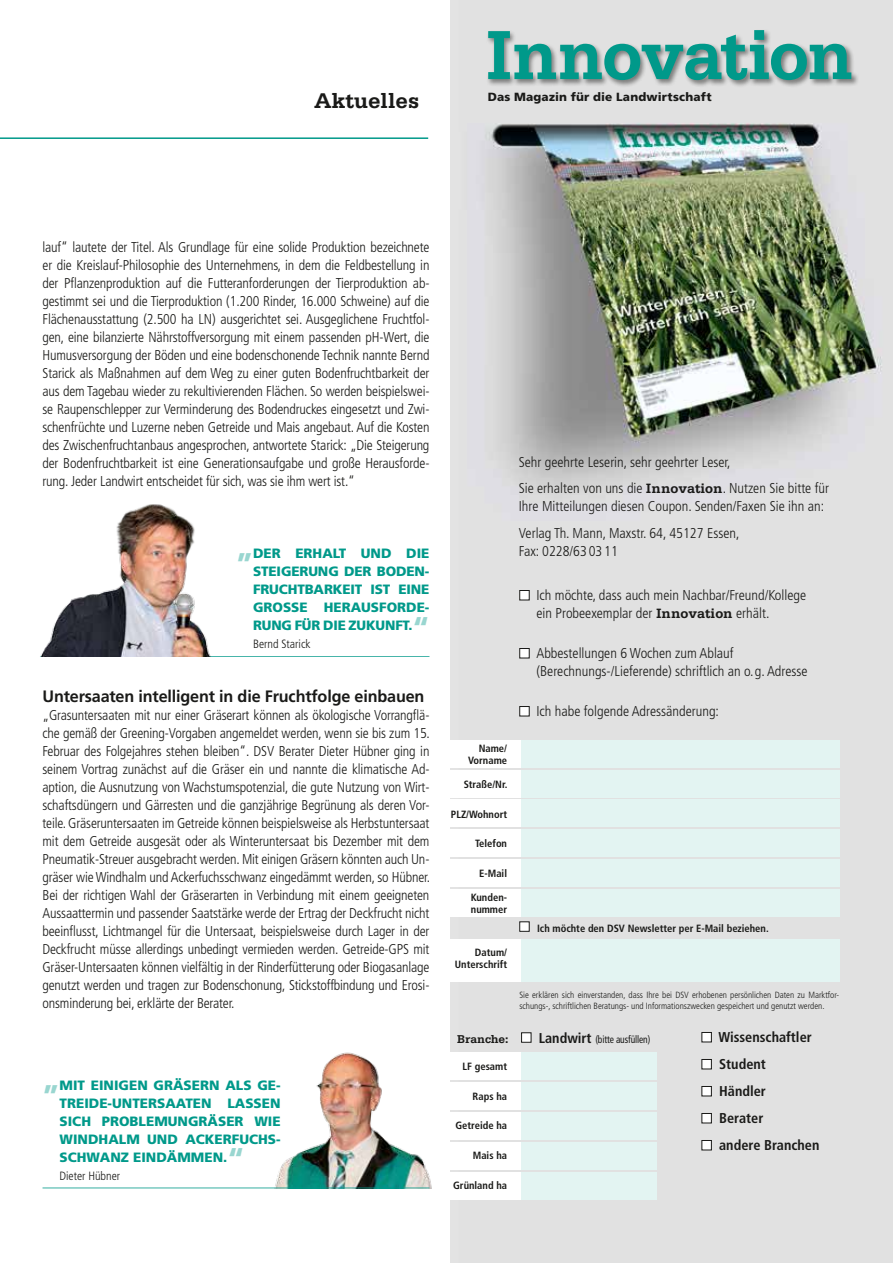
<style>
.page{position:relative;width:893px;height:1263px;background:#fff}
.page>*{position:absolute;margin:0;border:0;box-sizing:border-box;transform-origin:0 0}
.t1{font:700 73.35px "Serifa";color:#00998a}
.t2{font:900 30px "Frutiger";color:#99d6d0;scale:.93 1}
.t3{font:700 22.5px "Serifa";color:#1a1a18}
.t4{font:700 16.5px "Frutiger";letter-spacing:-.01em;color:#1a1a18}
.t5{font:300 condensed 14.25px/18px "Frutiger";color:#1a1a18}
.t6{font:700 condensed 14.25px/27px "Frutiger";color:#1a1a18}
.t7{font:900 13.5px/18px "Frutiger";color:#00998a;text-align:justify}
.t8{font:300 condensed 12px "Frutiger";color:#1a1a18}
.t9{font:700 12px "Serifa";color:#1a1a18}
.t10{font:900 11.85px "Frutiger";letter-spacing:.01em;color:#1a1a18}
.t11{font:700 condensed 10.5px/12px "Frutiger";color:#1a1a18;text-align:right}
.t12{font:condensed 10.5px "Frutiger";letter-spacing:-.01em;color:#1a1a18;scale:.9 1}
.t13{font:300 condensed 9px/10.8px "Frutiger";color:#1a1a18}
.s1{font-family:"Serifa";font-weight:700;font-stretch:normal}
.s2{font-weight:700;font-size:14.25px}
</style>
<div class="page">
<img style="left:451px;top:0;width:442px;height:1263px">
<hr style="left:0;top:137px;width:428px;height:2px;background:#00998a">
<div style="left:451px;top:1052px;width:70px;height:27px;background:#fff"></div>
<div style="left:521px;top:1052px;width:136px;height:27px;background:#e3f4f2"></div>
<div style="left:451px;top:1082px;width:70px;height:27px;background:#fff"></div>
<div style="left:521px;top:1082px;width:136px;height:27px;background:#e3f4f2"></div>
<div style="left:451px;top:1112px;width:70px;height:28px;background:#fff"></div>
<div style="left:521px;top:1112px;width:136px;height:28px;background:#e3f4f2"></div>
<div style="left:451px;top:1143px;width:70px;height:27px;background:#fff"></div>
<div style="left:521px;top:1143px;width:136px;height:27px;background:#e3f4f2"></div>
<div style="left:451px;top:1173px;width:70px;height:27px;background:#fff"></div>
<div style="left:521px;top:1173px;width:136px;height:27px;background:#e3f4f2"></div>
<div style="left:522px;top:1033px;width:9px;height:9px;background:#fff"></div>
<div style="left:521px;top:1032px;width:10px;height:11px;border:1px solid #1a1a18"></div>
<div style="left:520px;top:590px;width:9px;height:10px;background:#fff"></div>
<div style="left:519px;top:590px;width:11px;height:10px;border:1px solid #1a1a18"></div>
<div style="left:520px;top:648px;width:9px;height:10px;background:#fff"></div>
<div style="left:519px;top:648px;width:11px;height:10px;border:1px solid #1a1a18"></div>
<div style="left:520px;top:706px;width:9px;height:10px;background:#fff"></div>
<div style="left:519px;top:706px;width:11px;height:10px;border:1px solid #1a1a18"></div>
<div style="left:451px;top:740px;width:70px;height:27px;background:#fff"></div>
<div style="left:521px;top:740px;width:319px;height:27px;background:#e3f4f2"></div>
<div style="left:451px;top:770px;width:70px;height:27px;background:#fff"></div>
<div style="left:521px;top:770px;width:319px;height:27px;background:#e3f4f2"></div>
<div style="left:451px;top:800px;width:70px;height:27px;background:#fff"></div>
<div style="left:521px;top:800px;width:319px;height:27px;background:#e3f4f2"></div>
<div style="left:451px;top:830px;width:70px;height:27px;background:#fff"></div>
<div style="left:521px;top:830px;width:319px;height:27px;background:#e3f4f2"></div>
<div style="left:451px;top:859px;width:70px;height:27px;background:#fff"></div>
<div style="left:521px;top:859px;width:319px;height:27px;background:#e3f4f2"></div>
<div style="left:451px;top:889px;width:70px;height:27px;background:#fff"></div>
<div style="left:521px;top:889px;width:319px;height:27px;background:#e3f4f2"></div>
<div style="left:451px;top:940px;width:70px;height:42px;background:#fff"></div>
<div style="left:521px;top:940px;width:319px;height:42px;background:#e3f4f2"></div>
<div style="left:702px;top:1032px;width:9px;height:10px;background:#fff"></div>
<div style="left:701px;top:1032px;width:11px;height:10px;border:1px solid #1a1a18"></div>
<div style="left:702px;top:1059px;width:9px;height:10px;background:#fff"></div>
<div style="left:701px;top:1059px;width:11px;height:10px;border:1px solid #1a1a18"></div>
<div style="left:702px;top:1086px;width:9px;height:10px;background:#fff"></div>
<div style="left:701px;top:1086px;width:11px;height:10px;border:1px solid #1a1a18"></div>
<div style="left:702px;top:1113px;width:9px;height:10px;background:#fff"></div>
<div style="left:701px;top:1113px;width:11px;height:10px;border:1px solid #1a1a18"></div>
<div style="left:702px;top:1140px;width:9px;height:10px;background:#fff"></div>
<div style="left:701px;top:1140px;width:11px;height:10px;border:1px solid #1a1a18"></div>
<div style="left:520px;top:922px;width:9px;height:9px;background:#fff"></div>
<div style="left:519px;top:921px;width:11px;height:11px;border:1px solid #1a1a18"></div>
<div style="left:486px;top:29px;width:373px;height:59px;background:#1a1a18;opacity:.5"></div>
<hr style="left:40px;top:656px;width:389px;height:1px;background:#00998a">
<img style="left:40px;top:504px;width:215px;height:153px">
<img style="left:216px;top:1052px;width:216px;height:136px">
<hr style="left:43px;top:1188px;width:386px;height:1px;background:#00998a">
<h3 class="t3" style="left:314px;top:87px;width:107px">Aktuelles</h3>
<p class="t5" style="left:43px;top:238px;width:388px;text-align:justify">lauf“ lautete der Titel. Als Grundlage für eine solide Produktion bezeichnete er die Kreislauf-Philosophie des Unternehmens, in dem die Feldbestellung in der Pflanzenproduktion auf die Futteranforderungen der Tierproduktion ab&shy;gestimmt sei und die Tierproduktion (1.200 Rinder, 16.000 Schweine) auf die Flächenausstattung (2.500 ha LN) ausgerichtet sei. Ausgeglichene Fruchtfol&shy;gen, eine bilanzierte Nährstoffversorgung mit einem passenden pH-Wert, die Humusversorgung der Böden und eine bodenschonende Technik nannte Bernd Starick als Maßnahmen auf dem Weg zu einer guten Bodenfruchtbarkeit der aus dem Tagebau wieder zu rekultivierenden Flächen. So werden beispielswei&shy;se Raupenschlepper zur Verminderung des Bodendruckes eingesetzt und Zwi&shy;schenfrüchte und Luzerne neben Getreide und Mais angebaut. Auf die Kosten des Zwischenfruchtanbaus angesprochen, antwortete Starick: „Die Steigerung der Bodenfruchtbarkeit ist eine Generationsaufgabe und große Herausforde&shy;rung. Jeder Landwirt entscheidet für sich, was sie ihm wert ist.“</p>
<h1 class="t1" style="left:485px;top:12px;width:371px">Innovation</h1>
<p class="t10" style="left:488px;top:90px;width:225px">DAS MAGAZIN FÜR DIE LANDWIRTSCHAFT</p>
<p class="t5" style="left:519px;top:449px;width:312px;line-height:26.5px">Sehr geehrte Leserin, sehr geehrter Leser,<br>Sie erhalten von uns die <span class="s1">Innovation</span>. Nutzen Sie bitte für</p>
<p class="t5" style="left:519px;top:493px;width:307px;line-height:26.5px">Ihre Mitteilungen diesen Coupon. Senden/Faxen Sie ihn an:<br>Verlag Th. Mann, Maxstr. 64, 45127 Essen,</p>
<h2 class="t2" style="left:236px;top:530px;width:20px">„</h2>
<p class="t7" style="left:253px;top:544px;width:178px">DER ERHALT UND DIE</p>
<p class="t5" style="left:519px;top:542px;width:101px">Fax: 0228/63 03 11</p>
<p class="t7" style="left:253px;top:562px;width:178px">STEIGERUNG DER BODEN-FRUCHTBARKEIT IST EINE GROSSE HERAUSFORDE-RUNG FÜR DIE ZUKUNFT.</p>
<p class="t5" style="left:536px;top:587px;width:271px">Ich möchte, dass auch mein Nachbar/Freund/Kollege ein Probeexemplar der <span class="s1">Innovation</span> erhält.</p>
<p class="t5" style="left:536px;top:645px;width:273px">Abbestellungen 6 Wochen zum Ablauf (Berechnungs-/Lieferende) schriftlich an o.g. Adresse</p>
<p class="t5" style="left:536px;top:703px;width:184px">Ich habe folgende Adressänderung:</p>
<h2 class="t2" style="left:412px;top:609px;width:20px">“</h2>
<p class="t8" style="left:253px;top:637px;width:59px">Bernd Starick</p>
<p class="t4" style="left:43px;top:687px;width:383px">Untersaaten intelligent in die Fruchtfolge einbauen</p>
<p class="t5" style="left:43px;top:706px;width:389px;text-align:justify">„Grasuntersaaten mit nur einer Gräserart können als ökologische Vorrangflä&shy;che gemäß der Greening-Vorgaben angemeldet werden, wenn sie bis zum 15.<br>Februar des Folgejahres stehen bleiben“. DSV Berater Dieter Hübner ging in seinem Vortrag zunächst auf die Gräser ein und nannte die klimatische Ad&shy;aption, die Ausnutzung von Wachstumspotenzial, die gute Nutzung von Wirt&shy;schaftsdüngern und Gärresten und die ganzjährige Begrünung als deren Vor&shy;teile. Gräseruntersaaten im Getreide können beispielsweise als Herbstuntersaat mit dem Getreide ausgesät oder als Winteruntersaat bis Dezember mit dem Pneumatik-Streuer ausgebracht werden. Mit einigen Gräsern könnten auch Un&shy;gräser wie Windhalm und Ackerfuchsschwanz eingedämmt werden, so Hübner.<br>Bei der richtigen Wahl der Gräserarten in Verbindung mit einem geeigneten Aussaattermin und passender Saatstärke werde der Ertrag der Deckfrucht nicht beeinflusst, Lichtmangel für die Untersaat, beispielsweise durch Lager in der Deckfrucht müsse allerdings unbedingt vermieden werden. Getreide-GPS mit Gräser-Untersaaten können vielfältig in der Rinderfütterung oder Biogasanlage genutzt werden und tragen zur Bodenschonung, Stickstoffbindung und Erosi&shy;onsminderung bei, erklärte der Berater.</p>
<p class="t11" style="left:468px;top:742px;width:40px">Name/<br>Vorname</p>
<p class="t11" style="left:464px;top:778px;width:45px">Straße/Nr.</p>
<p class="t11" style="left:451px;top:808px;width:58px">PLZ/Wohnort</p>
<p class="t11" style="left:475px;top:838px;width:33px">Telefon</p>
<p class="t11" style="left:479px;top:867px;width:29px">E-Mail</p>
<p class="t11" style="left:471px;top:891px;width:38px;text-align:left">Kunden&shy;nummer</p>
<p class="t11" style="left:455px;top:947px;width:54px">Datum/<br>Unterschrift</p>
<p class="t11" style="left:537px;top:922px;width:233px">Ich möchte den DSV Newsletter per E-Mail beziehen.</p>
<p class="t13" style="left:519px;top:990px;width:321px">Sie erklären sich einverstanden, dass Ihre bei DSV erhobenen persönlichen Daten zu Marktfor&shy;schungs-, schriftlichen Beratungs- und Informationszwecken gespeichert und genutzt werden.</p>
<h2 class="t2" style="left:43px;top:1061px;width:20px">„</h2>
<p class="t7" style="left:60px;top:1076px;width:223px">MIT EINIGEN GRÄSERN ALS GE-TREIDE-UNTERSAATEN LASSEN SICH PROBLEMUNGRÄSER WIE WINDHALM UND ACKERFUCHS-SCHWANZ EINDÄMMEN.</p>
<h2 class="t2" style="left:227px;top:1141px;width:20px">“</h2>
<p class="t8" style="left:60px;top:1169px;width:62px">Dieter Hübner</p>
<p class="t9" style="left:457px;top:1031px;width:53px">Branche:</p>
<p class="t12" style="left:539px;top:1033px;width:125px"><span class="s2">Landwirt</span> (bitte ausfüllen)</p>
<p class="t11" style="left:463px;top:1060px;width:46px">LF gesamt</p>
<p class="t11" style="left:473px;top:1090px;width:36px">Raps ha</p>
<p class="t11" style="left:455px;top:1120px;width:53px">Getreide ha</p>
<p class="t11" style="left:473px;top:1149px;width:36px">Mais ha</p>
<p class="t11" style="left:453px;top:1179px;width:55px">Grünland ha</p>
<p class="t6" style="left:718px;top:1024px;width:103px">Wissenschaftler<br>Student<br>Händler<br>Berater<br>andere Branchen</p>
</div>
